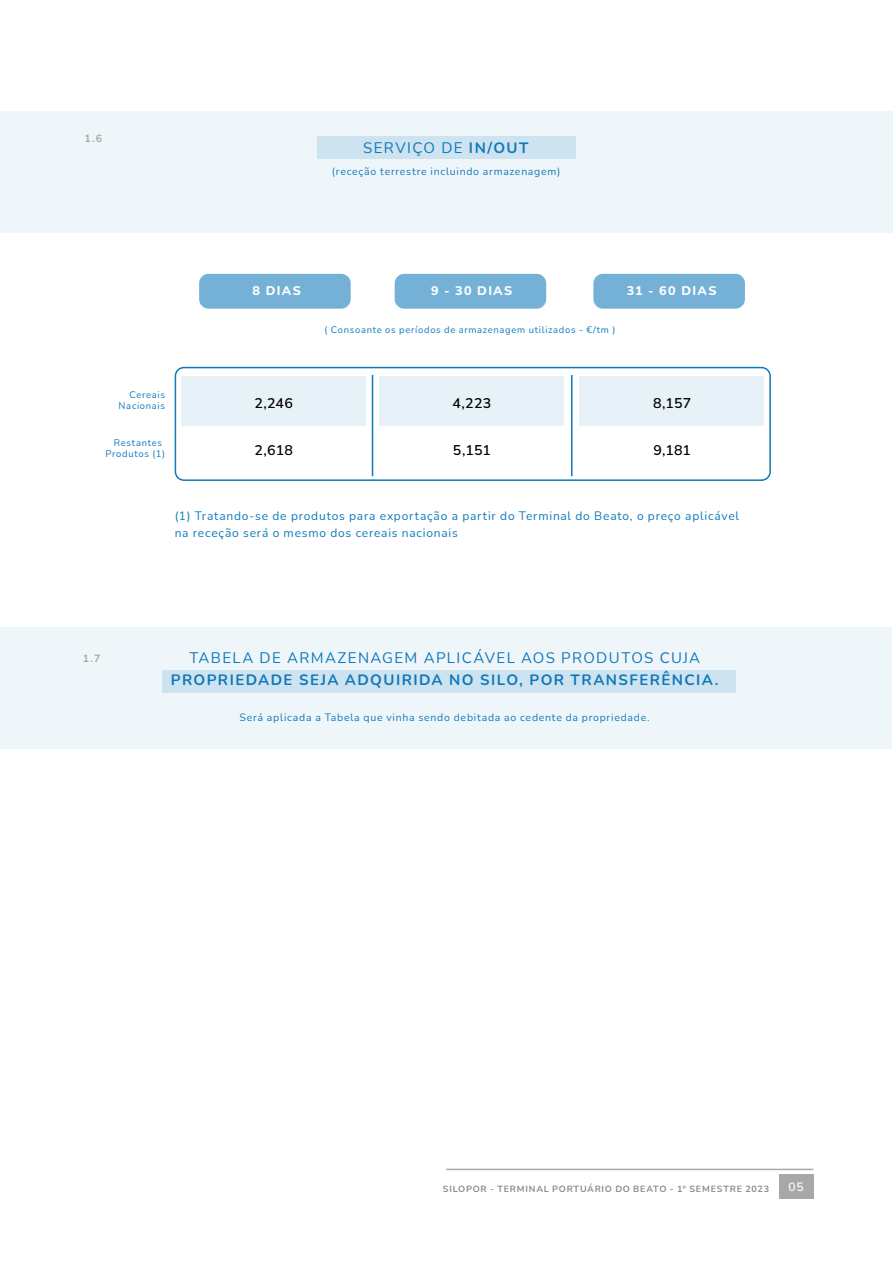
<style>
.page{position:relative;width:893px;height:1263px;background:#fff}
.page>*{position:absolute;margin:0;border:0;box-sizing:border-box;transform-origin:0 0}
.t1{font:15px "Nunito";letter-spacing:.09em;color:#1079ba}
.t2{font:700 15px "Nunito";letter-spacing:.095em;color:#1079ba}
.t3{font:600 14.1px "Nunito";letter-spacing:.01em;color:#010000}
.t4{font:800 12.6px "Nunito";letter-spacing:.105em;color:#fff}
.t5{font:12px/17px "Nunito";letter-spacing:.065em;color:#1079ba}
.t6{font:600 12px "Nunito";color:#fff}
.t7{font:10.5px "Nunito";letter-spacing:.07em;color:#1079ba}
.t8{font:700 10.5px "Nunito";color:#a7a7a6}
.t9{font:9.45px/10.4px "Nunito";letter-spacing:.075em;color:#1079ba;text-align:center}
.t10{font:700 9px "Nunito";letter-spacing:.085em;color:#8c8c8c}
.s1{font-weight:700}
</style>
<div class="page">
<div style="left:0;top:112px;width:893px;height:121px;background:#eff6fa"></div>
<div style="left:317px;top:136px;width:259px;height:23px;background:#cde3f0"></div>
<div style="left:182px;top:376px;width:184px;height:50px;background:#e7f1f8"></div>
<div style="left:199px;top:274px;width:152px;height:35px;background:#75b1d7;border-radius:9px"></div>
<div style="left:395px;top:274px;width:151px;height:35px;background:#75b1d7;border-radius:9px"></div>
<div style="left:593px;top:274px;width:152px;height:35px;background:#75b1d7;border-radius:9px"></div>
<div style="left:379px;top:376px;width:185px;height:50px;background:#e7f1f8"></div>
<div style="left:579px;top:376px;width:185px;height:50px;background:#e7f1f8"></div>
<div style="left:175px;top:367px;width:596px;height:114px;border:2px solid #1079ba;border-radius:8px"></div>
<hr style="left:372px;top:375px;width:1px;height:101px;background:#1079ba">
<hr style="left:571px;top:375px;width:2px;height:101px;background:#1079ba">
<hr style="left:446px;top:1169px;width:367px;height:1px;background:#a8a8a8">
<div style="left:779px;top:1175px;width:34px;height:24px;background:#a8a8a8"></div>
<div style="left:0;top:627px;width:891px;height:121px;background:#eff6fa"></div>
<div style="left:162px;top:670px;width:574px;height:23px;background:#cde3f0"></div>
<p class="t8" style="left:84px;top:131px;width:19px">1.6</p>
<p class="t1" style="left:363px;top:137px;width:167px">SERVIÇO DE <span class="s1">IN/OUT</span></p>
<p class="t7" style="left:332px;top:164px;width:230px">(receção terrestre incluindo armazenagem)</p>
<p class="t4" style="left:253px;top:282px;width:50px">8 DIAS</p>
<p class="t4" style="left:431px;top:282px;width:83px">9 - 30 DIAS</p>
<p class="t4" style="left:627px;top:282px;width:91px">31 - 60 DIAS</p>
<p class="t9" style="left:325px;top:324px;width:292px">( Consoante os períodos de armazenagem utilizados - €/tm )</p>
<p class="t9" style="left:119px;top:390px;width:48px;text-align:right">Cereais<br>Nacionais</p>
<p class="t9" style="left:106px;top:437px;width:61px">Restantes<br>Produtos (1)</p>
<p class="t3" style="left:254px;top:393px;width:40px">2,246</p>
<p class="t3" style="left:255px;top:441px;width:40px">2,618</p>
<p class="t3" style="left:452px;top:393px;width:40px">4,223</p>
<p class="t3" style="left:453px;top:441px;width:39px">5,151</p>
<p class="t3" style="left:653px;top:393px;width:40px">8,157</p>
<p class="t3" style="left:653px;top:441px;width:39px">9,181</p>
<p class="t5" style="left:175px;top:507px;width:566px">(1) Tratando-se de produtos para exportação a partir do Terminal do Beato, o preço aplicável na receção será o mesmo dos cereais nacionais</p>
<p class="t8" style="left:83px;top:651px;width:19px">1.7</p>
<p class="t1" style="left:189px;top:647px;width:512px">TABELA DE ARMAZENAGEM APLICÁVEL AOS PRODUTOS CUJA</p>
<p class="t2" style="left:171px;top:670px;width:549px">PROPRIEDADE SEJA ADQUIRIDA NO SILO, POR TRANSFERÊNCIA.</p>
<p class="t7" style="left:239px;top:710px;width:412px">Será aplicada a Tabela que vinha sendo debitada ao cedente da propriedade.</p>
<p class="t10" style="left:443px;top:1182px;width:328px">SILOPOR - TERMINAL PORTUÁRIO DO BEATO - 1º SEMESTRE 2023</p>
<p class="t6" style="left:788px;top:1178px;width:17px">05</p>
</div>
